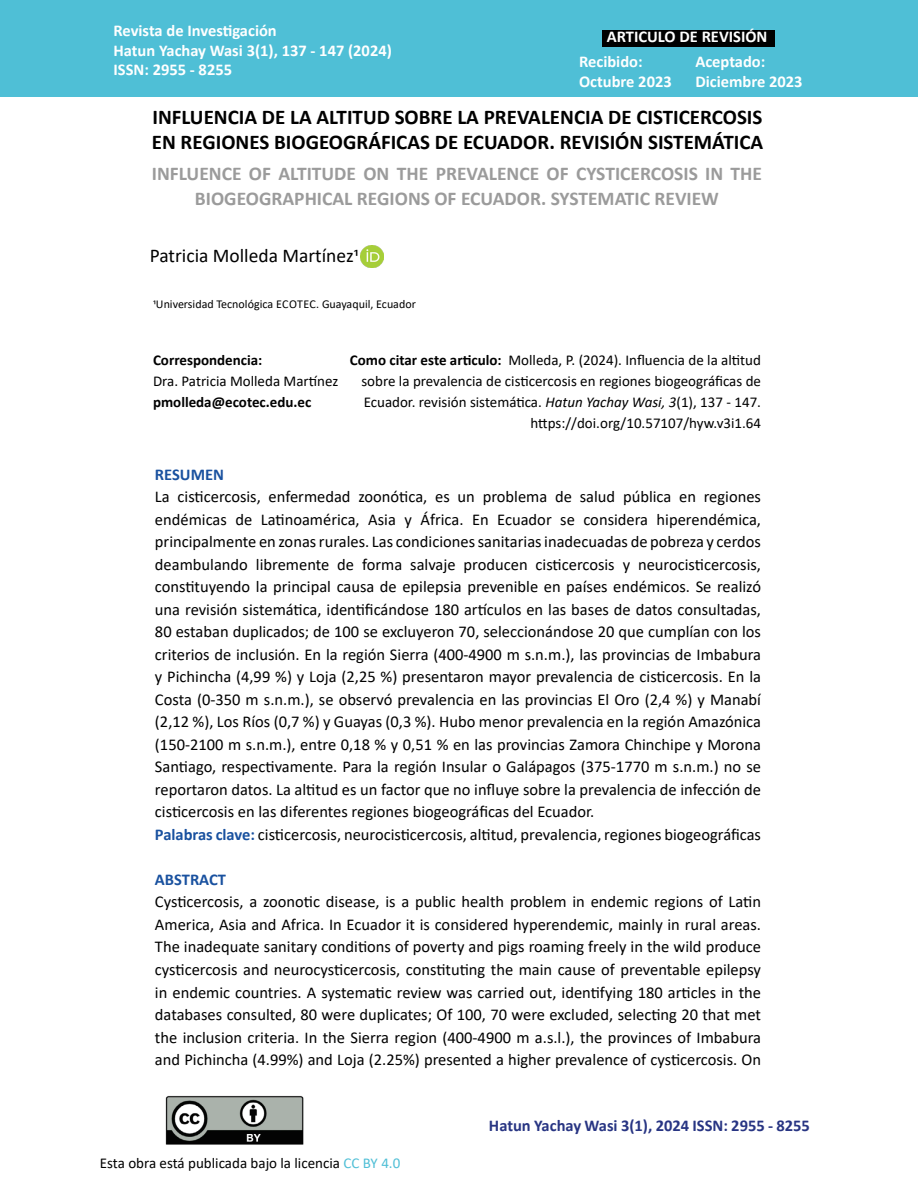
<style>
.page{position:relative;width:918px;height:1188px;background:#fff}
.page>*{position:absolute;margin:0;border:0;box-sizing:border-box;transform-origin:0 0}
.t1{font:700 21px/25.5px "Calibri";color:#000}
.t2{font:700 19.5px/25.5px "Calibri";color:#9b9b9b;text-align:center}
.t3{font:19.5px "Calibri";color:#000}
.t4{font:16.5px/22.5px "Calibri";color:#000}
.t5{font:700 16.5px/19.8px "Calibri";color:#fff}
.t6{font:700 16.5px "Calibri";color:#283583}
.t7{font:700 16.5px "Calibri";color:#19519f}
.t8{font:15px/21px "Calibri";color:#000;text-align:right}
.t9{font:700 15px "Calibri";color:#000}
.t10{font:12px "Calibri";color:#000}
.s1{font-weight:700}
.s2{font-style:italic}
.s3{font-weight:700;color:#19519f}
.s4{color:#50bfd6}
</style>
<div class="page">
<div style="left:0;top:0;width:918px;height:96px;background:#4fbfd6"></div>
<div style="left:602px;top:30px;width:173px;height:16px;background:#000"></div>
<img style="left:166px;top:1095px;width:138px;height:50px">
<img style="left:361px;top:245px;width:22px;height:22px">
<p class="t5" style="left:114px;top:20px;width:280px">Revista de Investigación<br>Hatun Yachay Wasi 3(1), 137 - 147 (2024)<br>ISSN: 2955 - 8255</p>
<p class="t5" style="left:607px;top:27px;width:162px">ARTICULO DE REVISIÓN</p>
<p class="t5" style="left:579px;top:52px;width:94px">Recibido:<br>Octubre 2023</p>
<p class="t5" style="left:695px;top:52px;width:109px">Aceptado:<br>Diciembre 2023</p>
<p class="t1" style="left:152px;top:104px;width:613px">INFLUENCIA DE LA ALTITUD SOBRE LA PREVALENCIA DE CISTICERCOSIS<br>EN REGIONES BIOGEOGRÁFICAS DE ECUADOR. REVISIÓN SISTEMÁTICA</p>
<p class="t2" style="left:152px;top:160px;width:612px">INFLUENCE OF ALTITUDE ON THE PREVALENCE OF CYSTICERCOSIS IN THE<br>BIOGEOGRAPHICAL REGIONS OF ECUADOR. SYSTEMATIC REVIEW</p>
<p class="t3" style="left:150px;top:242px;width:210px">Patricia Molleda Martínez1</p>
<p class="t10" style="left:153px;top:296px;width:264px">1Universidad Tecnológica ECOTEC. Guayaquil, Ecuador</p>
<p class="t9" style="left:153px;top:350px;width:111px">Correspondencia:</p>
<p class="t8" style="left:153px;top:370px;width:187px">Dra. Patricia Molleda Martínez</p>
<p class="t9" style="left:153px;top:392px;width:160px">pmolleda@ecotec.edu.ec</p>
<p class="t8" style="left:350px;top:349px;width:413px"><span class="s1">Como citar este articulo:</span> Molleda, P. (2024). Influencia de la altitud sobre la prevalencia de cisticercosis en regiones biogeográficas de Ecuador. revisión sistemática. <span class="s2">Hatun Yachay Wasi, 3</span>(1), 137 - 147. https://doi.org/10.57107/hyw.v3i1.64</p>
<p class="t7" style="left:155px;top:463px;width:71px">RESUMEN</p>
<p class="t4" style="left:155px;top:485px;width:608px">La cisticercosis, enfermedad zoonótica, es un problema de salud pública en regiones endémicas de Latinoamérica, Asia y África. En Ecuador se considera hiperendémica, principalmente en zonas rurales. Las condiciones sanitarias inadecuadas de pobreza y cerdos deambulando libremente de forma salvaje producen cisticercosis y neurocisticercosis, constituyendo la principal causa de epilepsia prevenible en países endémicos. Se realizó una revisión sistemática, identificándose 180 artículos en las bases de datos consultadas, 80 estaban duplicados; de 100 se excluyeron 70, seleccionándose 20 que cumplían con los criterios de inclusión. En la región Sierra (400-4900 m s.n.m.), las provincias de Imbabura y Pichincha (4,99 %) y Loja (2,25 %) presentaron mayor prevalencia de cisticercosis. En la Costa (0-350 m s.n.m.), se observó prevalencia en las provincias El Oro (2,4 %) y Manabí (2,12 %), Los Ríos (0,7 %) y Guayas (0,3 %). Hubo menor prevalencia en la región Amazónica (150-2100 m s.n.m.), entre 0,18 % y 0,51 % en las provincias Zamora Chinchipe y Morona Santiago, respectivamente. Para la región Insular o Galápagos (375-1770 m s.n.m.) no se reportaron datos. La altitud es un factor que no influye sobre la prevalencia de infección de cisticercosis en las diferentes regiones biogeográficas del Ecuador.<br><span class="s3">Palabras clave:</span> cisticercosis, neurocisticercosis, altitud, prevalencia, regiones biogeográficas</p>
<p class="t7" style="left:155px;top:868px;width:73px">ABSTRACT</p>
<p class="t4" style="left:155px;top:890px;width:608px;text-align:justify">Cysticercosis, a zoonotic disease, is a public health problem in endemic regions of Latin America, Asia and Africa. In Ecuador it is considered hyperendemic, mainly in rural areas.<br>The inadequate sanitary conditions of poverty and pigs roaming freely in the wild produce cysticercosis and neurocysticercosis, constituting the main cause of preventable epilepsy in endemic countries. A systematic review was carried out, identifying 180 articles in the databases consulted, 80 were duplicates; Of 100, 70 were excluded, selecting 20 that met the inclusion criteria. In the Sierra region (400-4900 m a.s.l.), the provinces of Imbabura and Pichincha (4.99%) and Loja (2.25%) presented a higher prevalence of cysticercosis. On</p>
<p class="t8" style="left:100px;top:1152px;width:302px">Esta obra está publicada bajo la licencia <span class="s4">CC BY 4.0</span></p>
<p class="t6" style="left:489px;top:1114px;width:323px">Hatun Yachay Wasi 3(1), 2024 ISSN: 2955 - 8255</p>
</div>
